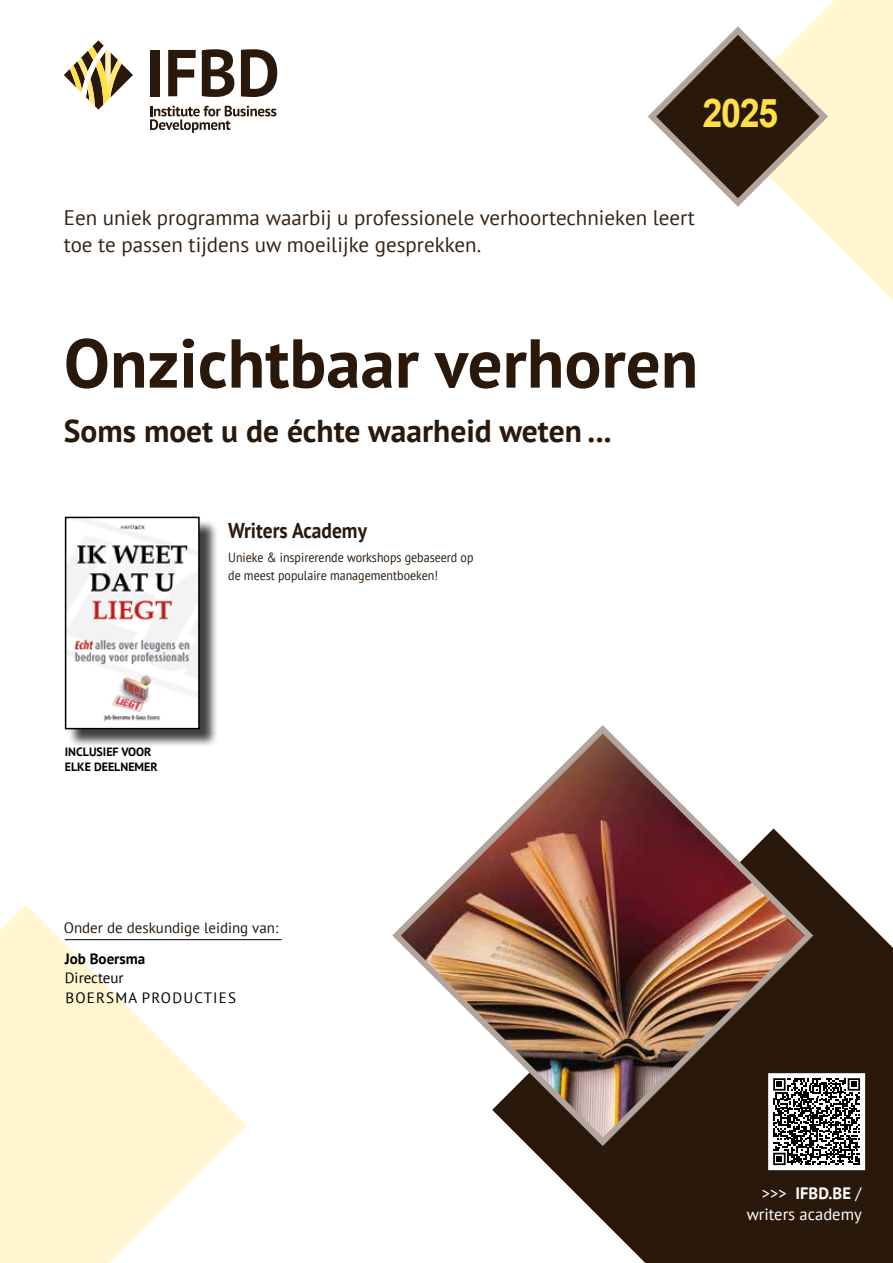
<style>
.page{position:relative;width:893px;height:1263px;background:#fff}
.page>*{position:absolute;margin:0;border:0;box-sizing:border-box;transform-origin:0 0}
.t1{font:700 69px "PT Sans";color:#2a190a}
.t2{font:700 39.6px "Arial";color:#ffe147;scale:.91 1}
.t3{font:700 31.5px "PT Sans";color:#2a190a}
.t4{font:700 21.45px "PT Sans";color:#2a190a;scale:.91 1}
.t5{font:21px/27px "PT Sans";color:#362416}
.t6{font:16.5px/21px "PT Sans";color:#fff;text-align:right}
.t7{font:15px "PT Sans";color:#2a190a}
.t8{font:15px/19.5px "PT Sans";letter-spacing:.08em;color:#000}
.t9{font:700 15px "PT Sans";color:#000}
.t10{font:13.2px/18px "PT Sans";color:#2a190a;scale:.91 1}
.t11{font:700 12px/15px "PT Sans";color:#000}
.s1{font-weight:700}
</style>
<div class="page">
<svg style="left:803px;top:0;width:90px;height:301px;fill:#fff6d2"></svg>
<svg style="left:0;top:904px;width:247px;height:359px;fill:#fff6d2"></svg>
<svg style="left:648px;top:22px;width:184px;height:189px"></svg>
<svg style="left:532px;top:872px;width:361px;height:391px;fill:#2a190a"></svg>
<svg style="left:64px;top:40px;width:69px;height:70px"></svg>
<div style="left:150px;top:50px;width:9px;height:46px;background:#2a190a"></div>
<svg style="left:168px;top:50px;width:28px;height:46px"></svg>
<svg style="left:202px;top:49px;width:32px;height:48px"></svg>
<svg style="left:241px;top:49px;width:36px;height:48px"></svg>
<svg style="left:150px;top:106px;width:126px;height:27px"></svg>
<img style="left:392px;top:725px;width:425px;height:425px">
<hr style="left:65px;top:939px;width:217px;height:1px;background:#000">
<div style="left:770px;top:1075px;width:94px;height:94px;background:#fff"></div>
<svg style="left:773px;top:1078px;width:87px;height:87px"></svg>
<div style="left:768px;top:1073px;width:97px;height:97px;border:3px solid #fff"></div>
<div style="left:67px;top:519px;width:151px;height:229px;background:#000;opacity:.75"></div>
<img style="left:68px;top:520px;width:129px;height:206px">
<div style="left:65px;top:517px;width:135px;height:212px;border:2px solid #000"></div>
<h2 class="t2" style="left:702px;top:87px;width:85px">2025</h2>
<p class="t5" style="left:64px;top:204px;width:633px">Een uniek programma waarbij u professionele verhoortechnieken leert toe te passen tijdens uw moeilijke gesprekken.</p>
<h1 class="t1" style="left:64px;top:317px;width:636px">Onzichtbaar verhoren</h1>
<h3 class="t3" style="left:64px;top:410px;width:549px">Soms moet u de échte waarheid weten ...</h3>
<p class="t4" style="left:228px;top:516px;width:154px">Writers Academy</p>
<p class="t10" style="left:228px;top:548px;width:271px">Unieke &amp; inspirerende workshops gebaseerd op de meest populaire managementboeken!</p>
<p class="t11" style="left:65px;top:743px;width:94px">INCLUSIEF VOOR<br>ELKE DEELNEMER</p>
<p class="t7" style="left:64px;top:918px;width:216px">Onder de deskundige leiding van:</p>
<p class="t9" style="left:65px;top:948px;width:82px">Job Boersma</p>
<p class="t8" style="left:65px;top:968px;width:173px">Directeur<br>BOERSMA PRODUCTIES</p>
<p class="t6" style="left:747px;top:1182px;width:117px">&gt;&gt;&gt; <span class="s1">IFBD.BE</span> / writers academy</p>
</div>
